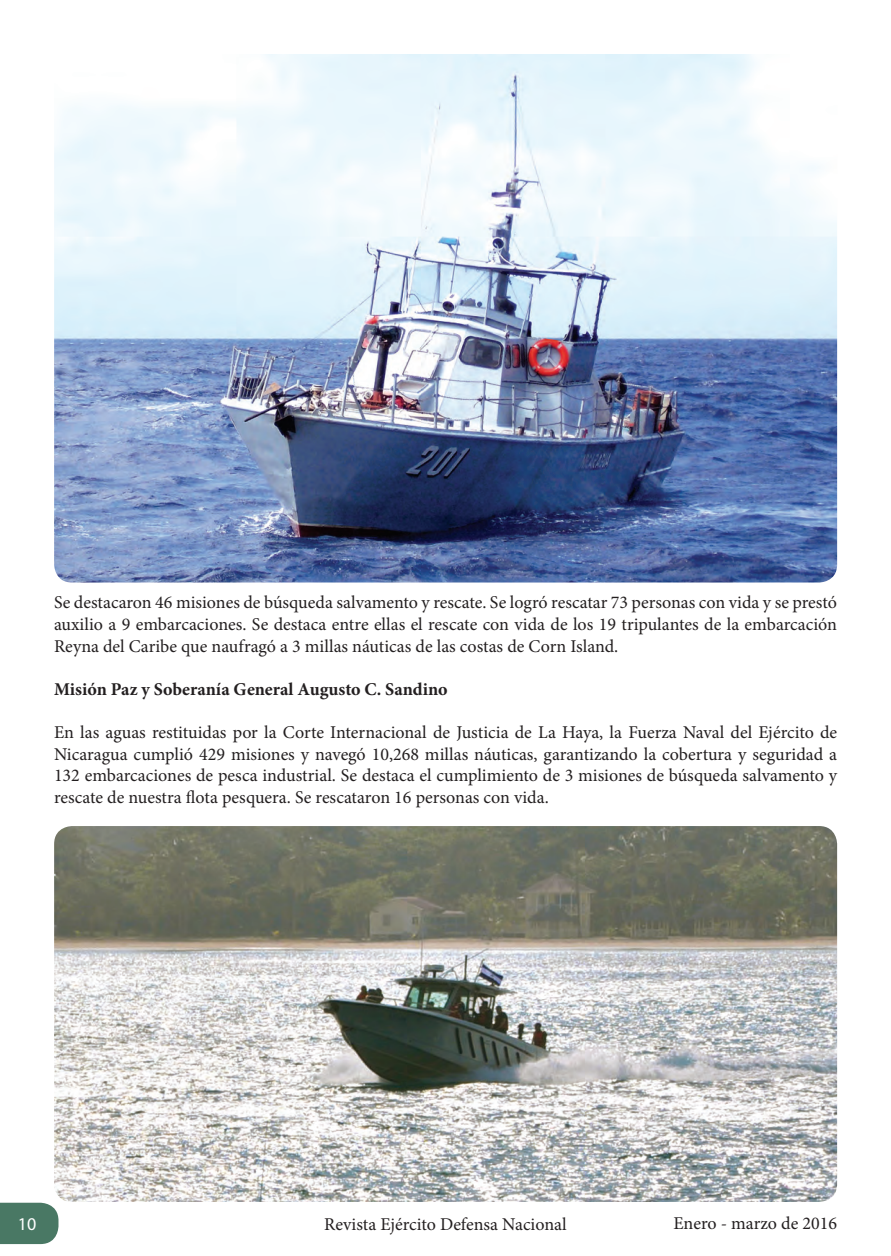
<style>
.page{position:relative;width:891px;height:1256px;background:#fff}
.page>*{position:absolute;margin:0;border:0;box-sizing:border-box;transform-origin:0 0}
.t1{font:18px/21.6px "Minion Pro";color:#231f20;text-align:justify}
.t2{font:700 18px "Minion Pro";color:#231f20}
.t3{font:18px "Myriad Pro";color:#fff}
</style>
<div class="page">
<svg style="left:0;top:1202px;width:58px;height:42px;background:#54806d"></svg>
<img style="left:54px;top:826px;width:783px;height:376px">
<img style="left:54px;top:54px;width:783px;height:528px">
<p class="t1" style="left:54px;top:592px;width:785px">Se destacaron 46 misiones de búsqueda salvamento y rescate. Se logró rescatar 73 personas con vida y se prestó auxilio a 9 embarcaciones. Se destaca entre ellas el rescate con vida de los 19 tripulantes de la embarcación Reyna del Caribe que naufragó a 3 millas náuticas de las costas de Corn Island.</p>
<p class="t2" style="left:54px;top:676px;width:395px">Misión Paz y Soberanía General Augusto C. Sandino</p>
<p class="t1" style="left:54px;top:721px;width:785px">En las aguas restituidas por la Corte Internacional de Justicia de La Haya, la Fuerza Naval del Ejército de Nicaragua cumplió 429 misiones y navegó 10,268 millas náuticas, garantizando la cobertura y seguridad a 132 embarcaciones de pesca industrial. Se destaca el cumplimiento de 3 misiones de búsqueda salvamento y rescate de nuestra flota pesquera. Se rescataron 16 personas con vida.</p>
<p class="t3" style="left:18px;top:1213px;width:20px">10</p>
<p class="t1" style="left:324px;top:1213px;width:244px">Revista Ejército Defensa Nacional</p>
<p class="t1" style="left:673px;top:1212px;width:165px">Enero - marzo de 2016</p>
</div>
